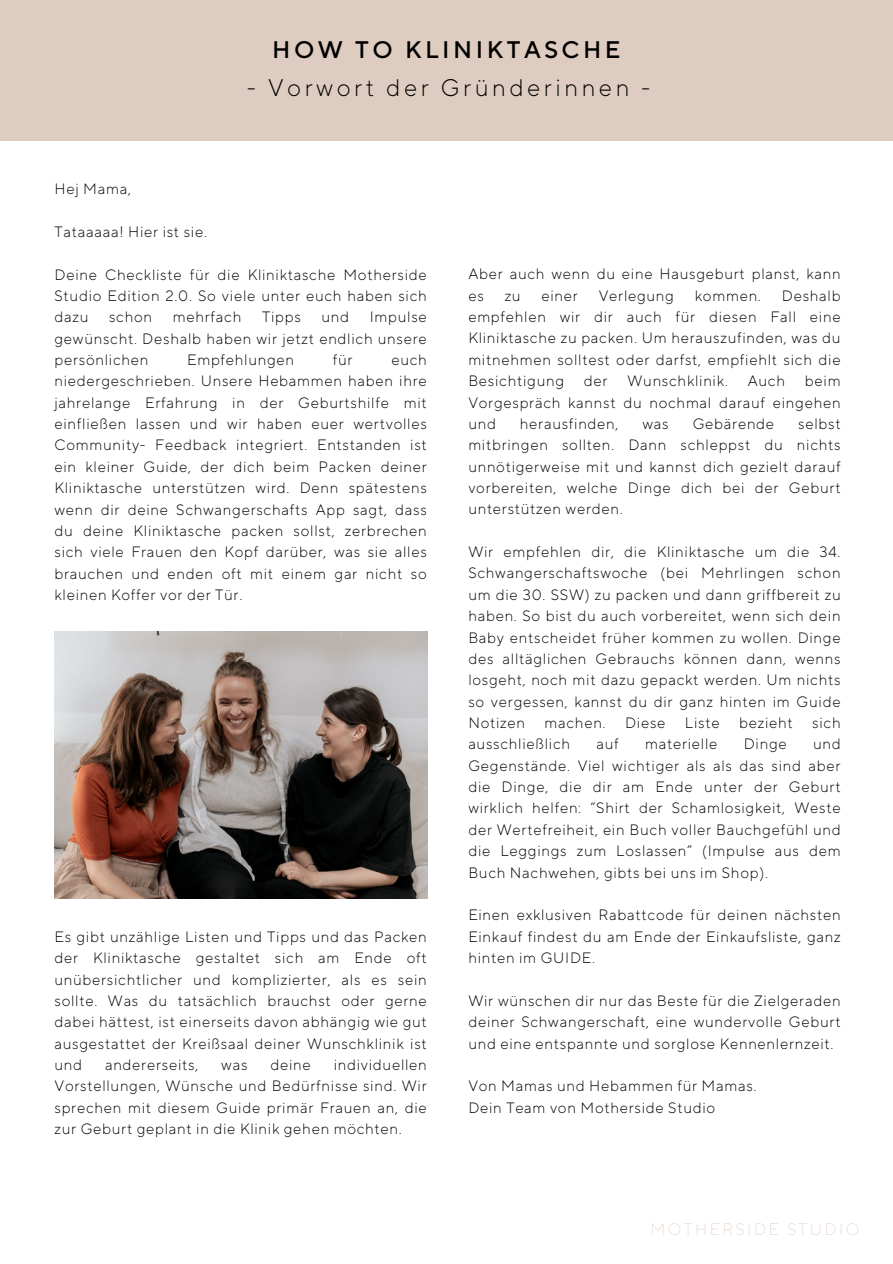
<style>
.page{position:relative;width:893px;height:1264px;background:#fff}
.page>*{position:absolute;margin:0;border:0;box-sizing:border-box;transform-origin:0 0}
.t1{font:300 24px "TT Norms Pro";letter-spacing:.15em;color:#000}
.t2{font:500 24px "TT Norms Pro";letter-spacing:.15em;color:#000}
.t3{font:200 16.5px "TT Norms Pro";letter-spacing:.15em;color:#dfccc1}
.t4{font:300 15px/21.3px "TT Norms Pro";letter-spacing:.05em;color:#000;text-align:justify}
</style>
<div class="page">
<div style="left:0;top:0;width:892px;height:141px;background:#dfccc1"></div>
<img style="left:54px;top:631px;width:374px;height:267px">
<p class="t2" style="left:272px;top:35px;width:350px">HOW TO KLINIKTASCHE</p>
<p class="t1" style="left:247px;top:73px;width:405px">- Vorwort der Gründerinnen -</p>
<p class="t4" style="left:54px;top:178px;width:78px">Hej Mama,</p>
<p class="t4" style="left:54px;top:221px;width:154px">Tataaaaa! Hier ist sie.</p>
<p class="t4" style="left:54px;top:263px;width:374px">Deine Checkliste für die Kliniktasche Motherside Studio Edition 2.0. So viele unter euch haben sich dazu</p>
<p class="t4" style="left:109px;top:306px;width:44px">schon</p>
<p class="t4" style="left:173px;top:306px;width:70px">mehrfach</p>
<p class="t4" style="left:262px;top:306px;width:40px">Tipps</p>
<p class="t4" style="left:321px;top:306px;width:29px">und</p>
<p class="t4" style="left:54px;top:306px;width:374px;text-indent:315px">Impulse gewünscht. Deshalb haben wir jetzt endlich unsere persönlichen</p>
<p class="t4" style="left:187px;top:349px;width:108px">Empfehlungen</p>
<p class="t4" style="left:333px;top:349px;width:21px">für</p>
<p class="t4" style="left:54px;top:349px;width:374px;text-indent:337px">euch niedergeschrieben. Unsere Hebammen haben ihre jahrelange Erfahrung in der Geburtshilfe mit einfließen lassen und wir haben euer wertvolles Community- Feedback integriert. Entstanden ist ein kleiner Guide, der dich beim Packen deiner Kliniktasche unterstützen wird. Denn spätestens wenn dir deine Schwangerschafts App sagt, dass du deine Kliniktasche packen sollst, zerbrechen sich viele Frauen den Kopf darüber, was sie alles brauchen und enden oft mit einem gar nicht so kleinen Koffer vor der Tür.</p>
<p class="t4" style="left:54px;top:925px;width:374px">Es gibt unzählige Listen und Tipps und das Packen der Kliniktasche gestaltet sich am Ende oft unübersichtlicher und komplizierter, als es sein sollte. Was du tatsächlich brauchst oder gerne dabei hättest, ist einerseits davon abhängig wie gut ausgestattet der Kreißsaal deiner Wunschklinik ist und</p>
<p class="t4" style="left:54px;top:1053px;width:374px;text-indent:279px">individuellen Vorstellungen, Wünsche und Bedürfnisse sind. Wir sprechen mit diesem Guide primär Frauen an, die zur Geburt geplant in die Klinik gehen möchten.</p>
<p class="t4" style="left:105px;top:1053px;width:95px">andererseits,</p>
<p class="t4" style="left:221px;top:1053px;width:28px">was</p>
<p class="t4" style="left:270px;top:1053px;width:42px">deine</p>
<p class="t4" style="left:468px;top:263px;width:374px">Aber auch wenn du eine Hausgeburt planst, kann es</p>
<p class="t4" style="left:468px;top:284px;width:374px;text-indent:313px">Deshalb empfehlen wir dir auch für diesen Fall eine Kliniktasche zu packen. Um herauszufinden, was du mitnehmen solltest oder darfst, empfiehlt sich die Besichtigung</p>
<p class="t4" style="left:504px;top:284px;width:17px">zu</p>
<p class="t4" style="left:541px;top:284px;width:38px">einer</p>
<p class="t4" style="left:598px;top:284px;width:77px">Verlegung</p>
<p class="t4" style="left:694px;top:284px;width:68px">kommen.</p>
<p class="t4" style="left:468px;top:370px;width:374px;text-indent:336px">beim Vorgespräch kannst du nochmal darauf eingehen und</p>
<p class="t4" style="left:584px;top:370px;width:25px">der</p>
<p class="t4" style="left:627px;top:370px;width:102px">Wunschklinik.</p>
<p class="t4" style="left:747px;top:370px;width:39px">Auch</p>
<p class="t4" style="left:520px;top:413px;width:100px">herausfinden,</p>
<p class="t4" style="left:642px;top:413px;width:28px">was</p>
<p class="t4" style="left:692px;top:413px;width:83px">Gebärende</p>
<p class="t4" style="left:468px;top:413px;width:374px;text-indent:330px">selbst mitbringen sollten. Dann schleppst du nichts unnötigerweise mit und kannst dich gezielt darauf vorbereiten, welche Dinge dich bei der Geburt unterstützen werden.</p>
<p class="t4" style="left:468px;top:541px;width:374px">Wir empfehlen dir, die Kliniktasche um die 34.<br>Schwangerschaftswoche (bei Mehrlingen schon um die 30. SSW) zu packen und dann griffbereit zu haben. So bist du auch vorbereitet, wenn sich dein Baby entscheidet früher kommen zu wollen. Dinge des alltäglichen Gebrauchs können dann, wenns losgeht, noch mit dazu gepackt werden. Um nichts so vergessen, kannst du dir ganz hinten im Guide Notizen</p>
<p class="t4" style="left:544px;top:712px;width:63px">machen.</p>
<p class="t4" style="left:625px;top:712px;width:42px">Diese</p>
<p class="t4" style="left:685px;top:712px;width:36px">Liste</p>
<p class="t4" style="left:739px;top:712px;width:55px">bezieht</p>
<p class="t4" style="left:812px;top:712px;width:30px">sich</p>
<p class="t4" style="left:468px;top:733px;width:103px">ausschließlich</p>
<p class="t4" style="left:596px;top:733px;width:24px">auf</p>
<p class="t4" style="left:645px;top:733px;width:74px">materielle</p>
<p class="t4" style="left:743px;top:733px;width:44px">Dinge</p>
<p class="t4" style="left:468px;top:733px;width:374px;text-indent:344px">und Gegenstände. Viel wichtiger als als das sind aber die Dinge, die dir am Ende unter der Geburt wirklich helfen: “Shirt der Schamlosigkeit, Weste der Wertefreiheit, ein Buch voller Bauchgefühl und die Leggings zum Loslassen” (Impulse aus dem Buch Nachwehen, gibts bei uns im Shop).</p>
<p class="t4" style="left:468px;top:904px;width:374px">Einen exklusiven Rabattcode für deinen nächsten Einkauf findest du am Ende der Einkaufsliste, ganz hinten im GUIDE.</p>
<p class="t4" style="left:468px;top:989px;width:374px">Wir wünschen dir nur das Beste für die Zielgeraden deiner Schwangerschaft, eine wundervolle Geburt und eine entspannte und sorglose Kennenlernzeit.</p>
<p class="t4" style="left:468px;top:1075px;width:290px">Von Mamas und Hebammen für Mamas.</p>
<p class="t4" style="left:468px;top:1096px;width:248px">Dein Team von Motherside Studio</p>
<p class="t3" style="left:650px;top:1218px;width:210px">MOTHERSIDE STUDIO</p>
</div>
